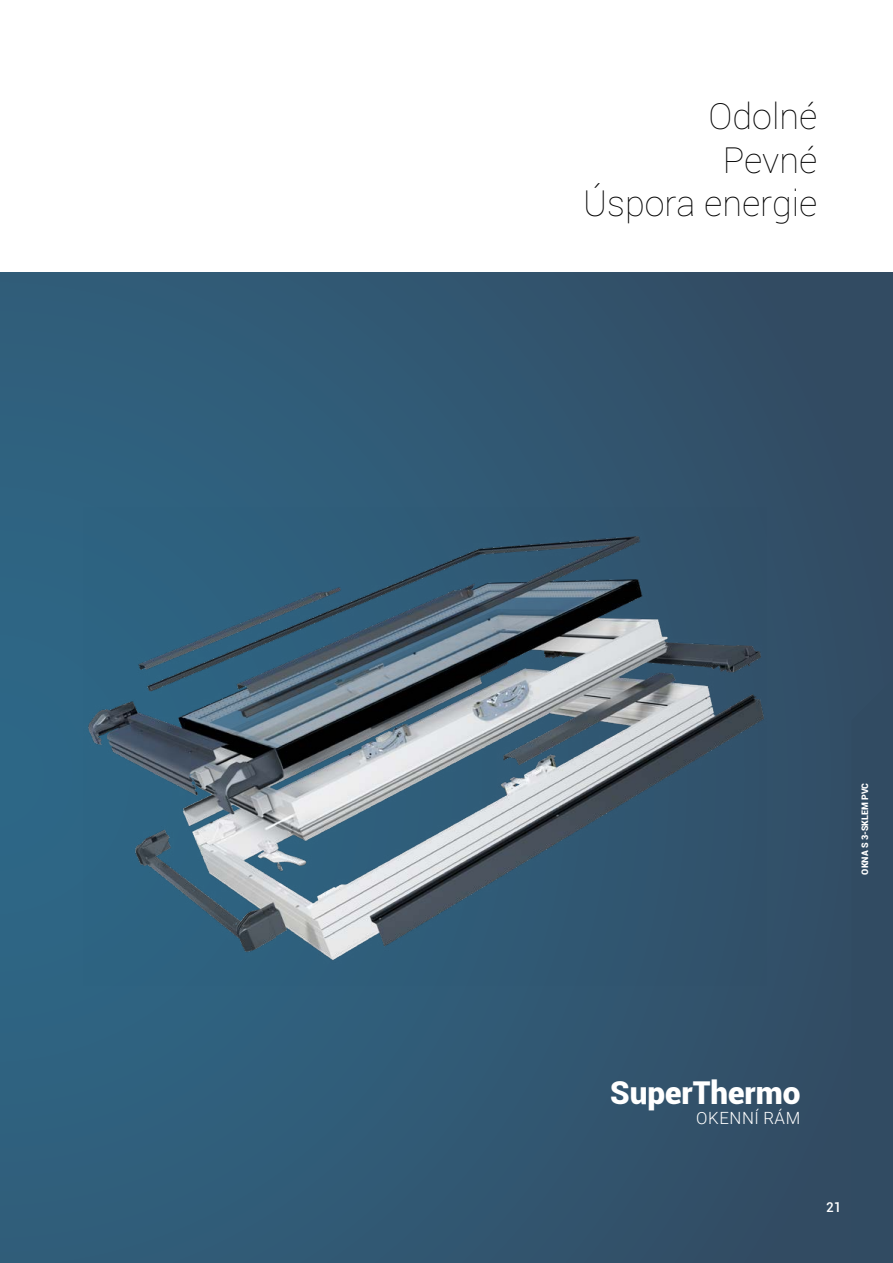
<style>
.page{position:relative;width:893px;height:1263px;background:#fff}
.page>*{position:absolute;margin:0;border:0;box-sizing:border-box;transform-origin:0 0}
.t1{font:100 36px "Roboto";color:#000}
.t2{font:900 31.5px "Roboto";color:#fff}
.t3{font:300 16.8px "Roboto";letter-spacing:.035em;color:#fff}
.t4{font:500 13.5px "Roboto";color:#fff}
.t5{font:900 9px "Roboto";color:#fff}
</style>
<div class="page">
<div style="left:0;top:272px;width:893px;height:991px;background:linear-gradient(to right,#2f6483,#334b63)"></div>
<img style="left:83px;top:508px;width:683px;height:478px">
<div style="left:851px;top:679px;width:42px;height:584px;background:#314b62"></div>
<p class="t1" style="left:709px;top:91px;width:110px">Odolné</p>
<p class="t1" style="left:723px;top:135px;width:96px">Pevné</p>
<p class="t1" style="left:583px;top:178px;width:236px">Úspora energie</p>
<p class="t5" style="left:858px;top:875px;width:93px;rotate:-90deg">OKNA S 3-SKLEM PVC</p>
<p class="t2" style="left:610px;top:1070px;width:192px">SuperThermo</p>
<p class="t3" style="left:696px;top:1106px;width:106px">OKENNÍ RÁM</p>
<p class="t4" style="left:826px;top:1198px;width:17px">21</p>
</div>
